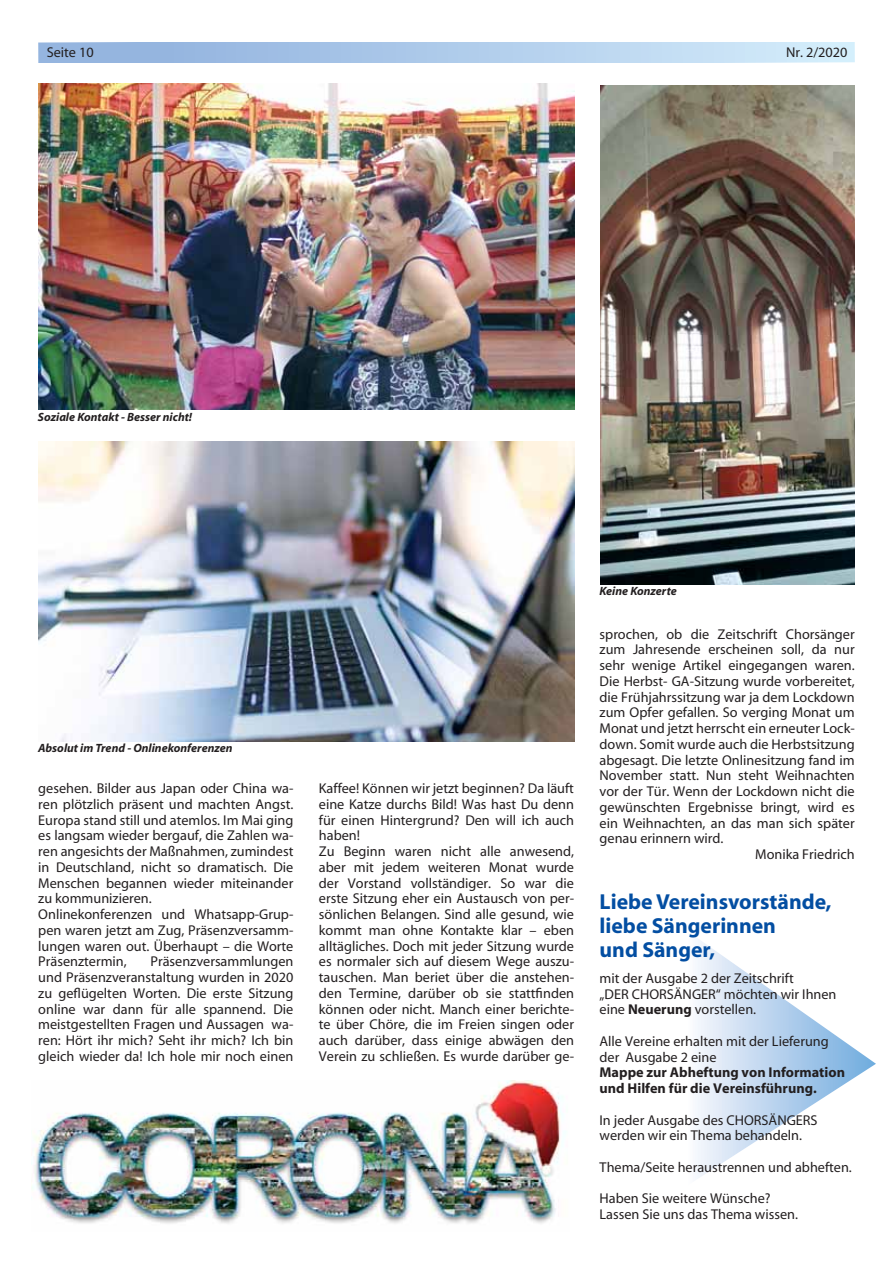
<style>
.page{position:relative;width:893px;height:1263px;background:#fff}
.page>*{position:absolute;margin:0;border:0;box-sizing:border-box;transform-origin:0 0}
.t1{font:700 21.75px/24px "Myriad";color:#034ea2}
.t2{font:14.25px/15.8px "Myriad";color:#231f20}
.t3{font:700 14.25px/15.8px "Myriad";color:#231f20}
.t4{font:italic 700 12px "Myriad";color:#231f20}
.s1{font-weight:700}
</style>
<div class="page">
<svg style="left:697px;top:938px;width:179px;height:241px"></svg>
<img style="left:38px;top:84px;width:536px;height:325px">
<img style="left:38px;top:441px;width:536px;height:300px">
<img style="left:601px;top:85px;width:254px;height:499px">
<svg style="left:38px;top:43px;width:817px;height:19px;background:#afcceb"></svg>
<img style="left:32px;top:1080px;width:534px;height:144px">
<p class="t2" style="left:47px;top:45px;width:48px">Seite 10</p>
<p class="t2" style="left:786px;top:45px;width:63px">Nr. 2/2020</p>
<p class="t4" style="left:38px;top:412px;width:156px">Soziale Kontakt - Besser nicht!</p>
<p class="t4" style="left:38px;top:744px;width:196px">Absolut im Trend - Onlinekonferenzen</p>
<p class="t2" style="left:38px;top:782px;width:257px">gesehen. Bilder aus Japan oder China wa&shy;ren plötzlich präsent und machten Angst.<br>Europa stand still und atemlos. Im Mai ging es langsam wieder bergauf, die Zahlen wa&shy;ren angesichts der Maßnahmen, zumindest in Deutschland, nicht so dramatisch. Die Menschen begannen wieder miteinander zu kommunizieren.<br>Onlinekonferenzen und Whatsapp-Grup&shy;pen waren jetzt am Zug, Präsenzversamm&shy;lungen waren out. Überhaupt – die Worte Präsenztermin,</p>
<p class="t2" style="left:38px;top:955px;width:257px;text-align:justify;text-indent:112px">Präsenzversammlungen und Präsenzveranstaltung wurden in 2020 zu geflügelten Worten. Die erste Sitzung online war dann für alle spannend. Die meistgestellten Fragen und Aussagen wa&shy;ren: Hört ihr mich? Seht ihr mich? Ich bin gleich wieder da! Ich hole mir noch einen</p>
<p class="t2" style="left:319px;top:782px;width:257px">Kaffee! Können wir jetzt beginnen? Da läuft eine Katze durchs Bild! Was hast Du denn für einen Hintergrund? Den will ich auch haben!<br>Zu Beginn waren nicht alle anwesend, aber mit jedem weiteren Monat wurde der Vorstand vollständiger. So war die erste Sitzung eher ein Austausch von per&shy;sönlichen Belangen. Sind alle gesund, wie kommt man ohne Kontakte klar – eben alltägliches. Doch mit jeder Sitzung wurde es normaler sich auf diesem Wege auszu&shy;tauschen. Man beriet über die anstehen&shy;den Termine, darüber ob sie stattfinden können oder nicht. Manch einer berichte&shy;te über Chöre, die im Freien singen oder auch darüber, dass einige abwägen den Verein zu schließen. Es wurde darüber ge-</p>
<p class="t4" style="left:600px;top:587px;width:79px">Keine Konzerte</p>
<p class="t2" style="left:600px;top:627px;width:257px">sprochen, ob die Zeitschrift Chorsänger</p>
<p class="t2" style="left:600px;top:643px;width:257px">zum Jahresende erscheinen soll, da nur</p>
<p class="t2" style="left:600px;top:659px;width:257px">sehr wenige Artikel eingegangen waren.</p>
<p class="t2" style="left:600px;top:674px;width:257px">Die Herbst- GA-Sitzung wurde vorbereitet,</p>
<p class="t2" style="left:600px;top:690px;width:257px">die Frühjahrssitzung war ja dem Lockdown</p>
<p class="t2" style="left:600px;top:706px;width:257px">zum Opfer gefallen. So verging Monat um</p>
<p class="t2" style="left:600px;top:722px;width:257px">Monat und jetzt herrscht ein erneuter Lock-</p>
<p class="t2" style="left:600px;top:737px;width:257px">down. Somit wurde auch die Herbstsitzung</p>
<p class="t2" style="left:600px;top:753px;width:257px">abgesagt. Die letzte Onlinesitzung fand im</p>
<p class="t2" style="left:600px;top:769px;width:257px">November statt. Nun steht Weihnachten</p>
<p class="t2" style="left:600px;top:785px;width:257px">vor der Tür. Wenn der Lockdown nicht die</p>
<p class="t2" style="left:600px;top:800px;width:257px">gewünschten Ergebnisse bringt, wird es</p>
<p class="t2" style="left:600px;top:816px;width:257px">ein Weihnachten, an das man sich später</p>
<p class="t2" style="left:600px;top:832px;width:125px">genau erinnern wird.</p>
<p class="t2" style="left:755px;top:848px;width:101px">Monika Friedrich</p>
<h1 class="t1" style="left:600px;top:892px;width:233px">Liebe Vereinsvorstände, liebe Sängerinnen<br>und Sänger,</h1>
<p class="t2" style="left:600px;top:971px;width:238px">mit der Ausgabe 2 der Zeitschrift<br>„DER CHORSÄNGER“ möchten wir Ihnen eine <span class="s1">Neuerung</span> vorstellen.</p>
<p class="t2" style="left:600px;top:1034px;width:231px">Alle Vereine erhalten mit der Lieferung der Ausgabe 2 eine</p>
<p class="t3" style="left:600px;top:1066px;width:247px">Mappe zur Abheftung von Information und Hilfen für die Vereinsführung.</p>
<p class="t2" style="left:600px;top:1113px;width:220px">In jeder Ausgabe des CHORSÄNGERS werden wir ein Thema behandeln.</p>
<p class="t2" style="left:600px;top:1160px;width:254px">Thema/Seite heraustrennen und abheften.</p>
<p class="t2" style="left:600px;top:1192px;width:200px">Haben Sie weitere Wünsche?<br>Lassen Sie uns das Thema wissen.</p>
</div>
